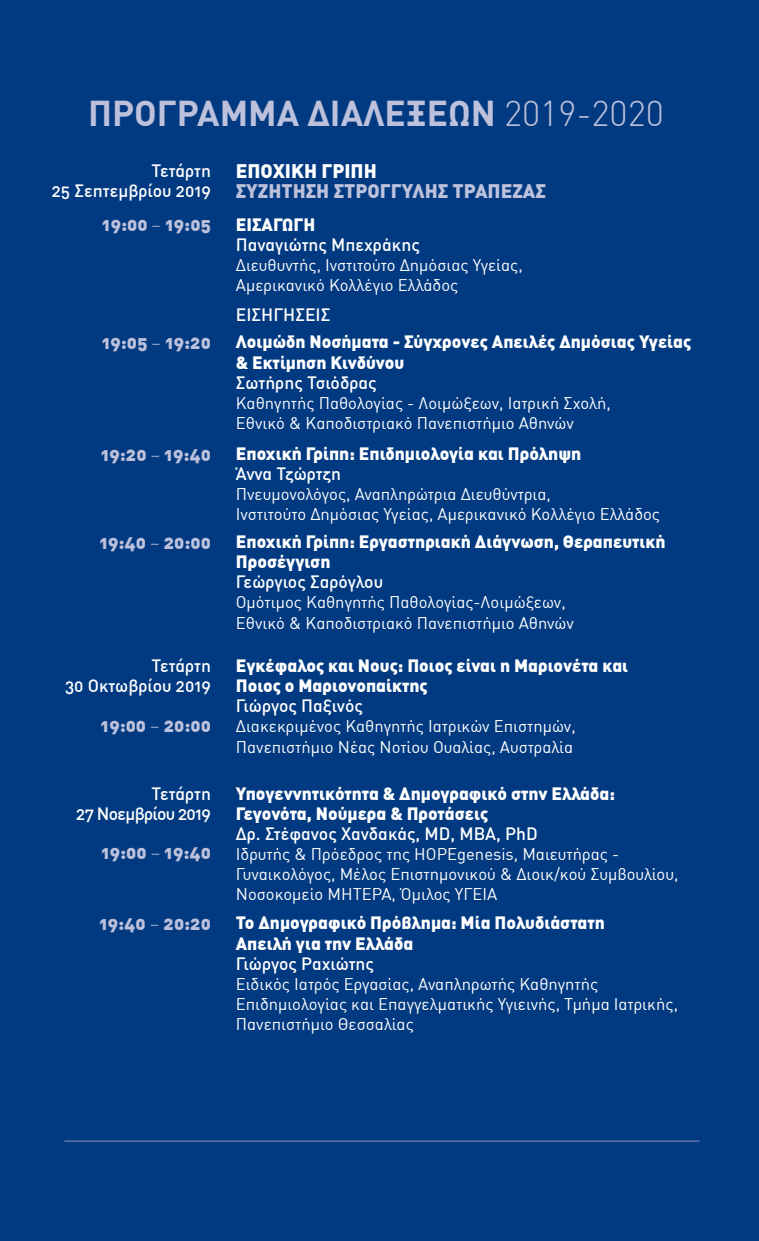
<style>
.page{position:relative;width:759px;height:1241px;background:#fff}
.page>*{position:absolute;margin:0;border:0;box-sizing:border-box;transform-origin:0 0}
.t1{font:700 35.18px "DIN Greek";color:#bdc1db}
.t2{font:900 19.25px "DIN Greek";color:#bdc1db}
.t3{font:900 19.25px "DIN Greek";color:#fff}
.TIME{font:18.38px "DIN Greek Black Alternate";color:#bdc1db}
.t4{font:900 17.5px/20.1px "DIN Greek";color:#fff}
.NAME{font:500 17.5px "DIN Greek";color:#fff}
.DATE{font:17.5px/20.1px "DIN Greek Medium Alternate";color:#fff;text-align:right}
.DATE-2{font:17.5px/20.1px "DIN Greek Medium Alternate";letter-spacing:-.04em;color:#fff;text-align:right}
.STUDIES{font:16.62px/20.1px "DIN Greek";color:#fff}
.s1{font-weight:300}
.s2{font-family:"DIN Greek";font-weight:300}
</style>
<div class="page">
<div style="left:0;top:0;width:759px;height:1240px;background:#013a81"></div>
<hr style="left:64px;top:1140px;width:635px;height:1px;background:#8b94bf">
<p class="t1" style="left:88px;top:93px;width:577px">ΠΡΟΓΡΑΜΜΑ ΔΙΑΛΕΞΕΩΝ <span class="s1">2019-2020</span></p>
<p class="DATE" style="left:52px;top:160px;width:161px">Τετάρτη<br>25 Σεπτεμβρίου 2019</p>
<p class="t3" style="left:236px;top:159px;width:142px">ΕΠΟΧΙΚΗ ΓΡΙΠΗ</p>
<p class="t2" style="left:236px;top:180px;width:311px">ΣΥΖΗΤΗΣΗ ΣΤΡΟΓΓΥΛΗΣ ΤΡΑΠΕΖΑΣ</p>
<p class="TIME" style="left:102px;top:214px;width:111px">19:00 <span class="s2">–</span> 19:05</p>
<p class="t4" style="left:236px;top:214px;width:81px">ΕΙΣΑΓΩΓΗ</p>
<p class="NAME" style="left:236px;top:234px;width:185px">Παναγιώτης Μπεχράκης</p>
<p class="STUDIES" style="left:236px;top:255px;width:288px">Διευθυντής, Ινστιτούτο Δημόσιας Υγείας,<br>Αμερικανικό Κολλέγιο Ελλάδος</p>
<p class="NAME" style="left:236px;top:304px;width:96px">ΕΙΣΗΓΗΣΕΙΣ</p>
<p class="TIME" style="left:102px;top:331px;width:111px">19:05 <span class="s2">–</span> 19:20</p>
<p class="t4" style="left:236px;top:331px;width:457px">Λοιμώδη Νοσήματα - Σύγχρονες Aπειλές Δημόσιας Υγείας &amp; Eκτίμηση Kινδύνου</p>
<p class="NAME" style="left:236px;top:372px;width:142px">Σωτήρης Τσιόδρας</p>
<p class="STUDIES" style="left:236px;top:393px;width:377px">Καθηγητής Παθολογίας - Λοιμώξεων, Ιατρική Σχολή,<br>Εθνικό &amp; Καποδιστριακό Πανεπιστήμιο Αθηνών</p>
<p class="TIME" style="left:101px;top:443px;width:112px">19:20 <span class="s2">–</span> 19:40</p>
<p class="t4" style="left:236px;top:443px;width:347px">Εποχική Γρίπη: Επιδημιολογία και Πρόληψη</p>
<p class="NAME" style="left:236px;top:463px;width:107px">Άννα Τζώρτζη</p>
<p class="STUDIES" style="left:236px;top:484px;width:317px">Πνευμονολόγος, Αναπληρώτρια Διευθύντρια,</p>
<p class="STUDIES" style="left:236px;top:504px;width:426px">Ινστιτούτο Δημόσιας Υγείας, Αμερικανικό Κολλέγιο Ελλάδος</p>
<p class="TIME" style="left:99px;top:531px;width:113px">19:40 <span class="s2">–</span> 20:00</p>
<p class="t4" style="left:236px;top:531px;width:431px">Εποχική Γρίπη: Εργαστηριακή Διάγνωση, Θεραπευτική<br>Προσέγγιση</p>
<p class="NAME" style="left:236px;top:571px;width:149px">Γεώργιος Σαρόγλου</p>
<p class="STUDIES" style="left:236px;top:592px;width:339px">Ομότιμος Καθηγητής Παθολογίας-Λοιμώξεων,<br>Εθνικό &amp; Καποδιστριακό Πανεπιστήμιο Αθηνών</p>
<p class="DATE" style="left:65px;top:655px;width:147px">Τετάρτη<br>30 Οκτωβρίου 2019</p>
<p class="TIME" style="left:101px;top:713px;width:112px">19:00 <span class="s2">–</span> 20:00</p>
<p class="t4" style="left:236px;top:655px;width:394px">Εγκέφαλος και Νους: Ποιος είναι η Μαριονέτα και<br>Ποιος ο Μαριονοπαίκτης</p>
<p class="NAME" style="left:236px;top:695px;width:129px">Γιώργος Παξινός</p>
<p class="STUDIES" style="left:236px;top:716px;width:341px">Διακεκριμένος Καθηγητής Ιατρικών Επιστημών,<br>Πανεπιστήμιο Νέας Νοτίου Ουαλίας, Αυστραλία</p>
<p class="DATE-2" style="left:76px;top:783px;width:136px">Τετάρτη<br>27 Νοεμβρίου 2019</p>
<p class="TIME" style="left:101px;top:841px;width:111px">19:00 <span class="s2">–</span> 19:40</p>
<p class="t4" style="left:236px;top:782px;width:381px">Υπογεννητικότητα &amp; Δημογραφικό στην Ελλάδα:<br>Γεγονότα, Νούμερα &amp; Προτάσεις</p>
<p class="NAME" style="left:236px;top:823px;width:303px">Δρ. Στέφανος Χανδακάς, MD, MBA, PhD</p>
<p class="STUDIES" style="left:236px;top:844px;width:444px">Ιδρυτής &amp; Πρόεδρος της HOPEgenesis, Μαιευτήρας -<br>Γυναικολόγος, Μέλος Επιστημονικού &amp; Διοικ/κού Συμβουλίου,<br>Nοσοκομείο ΜΗΤΕΡΑ, Όμιλος ΥΓΕΙΑ</p>
<p class="TIME" style="left:99px;top:912px;width:113px">19:40 <span class="s2">–</span> 20:20</p>
<p class="t4" style="left:236px;top:912px;width:371px">Το Δημογραφικό Πρόβλημα: Μία Πολυδιάστατη<br>Απειλή για την Ελλάδα</p>
<p class="NAME" style="left:236px;top:953px;width:140px">Γιώργος Ραχιώτης</p>
<p class="STUDIES" style="left:236px;top:973px;width:444px">Ειδικός Ιατρός Εργασίας, Αναπληρωτής Καθηγητής<br>Επιδημιολογίας και Επαγγελματικής Υγιεινής, Τμήμα Ιατρικής,<br>Πανεπιστήμιο Θεσσαλίας</p>
</div>
